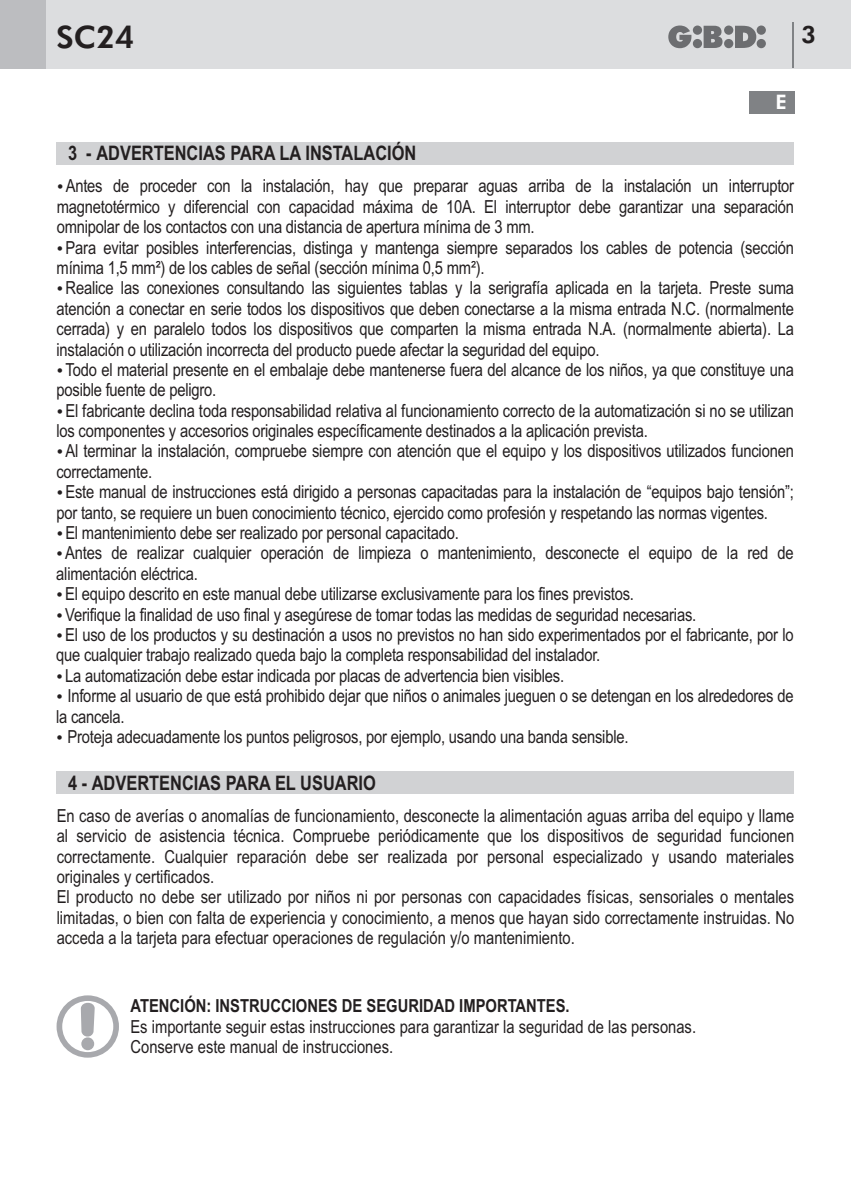
<style>
.page{position:relative;width:851px;height:1191px;background:#fff}
.page>*{position:absolute;margin:0;border:0;box-sizing:border-box;transform-origin:0 0}
.t1{font:800 31px "Futura BT";color:#231f20}
.t2{font:800 24px "Futura BT";color:#231f20}
.t3{font:700 20px "Arial Narrow";color:#231f20}
.t4{font:800 20px "Futura BT";color:#fff}
.t5{font:18px/20.4px "Arial Narrow";letter-spacing:-.01em;color:#231f20}
.t6{font:700 18px "Arial Narrow";color:#231f20}
.t7{font:15.4px "Wingdings";color:#231f20}
</style>
<div class="page">
<div style="left:0;top:0;width:850px;height:68px;background:#dcdddf"></div>
<div style="left:0;top:0;width:45px;height:68px;background:#bcbdc0"></div>
<svg style="left:668px;top:26px;width:97px;height:22px"></svg>
<hr style="left:792px;top:23px;width:2px;height:45px;background:#808285">
<div style="left:748px;top:91px;width:46px;height:22px;background:#808285"></div>
<div style="left:57px;top:142px;width:737px;height:22px;background:#d1d2d4"></div>
<div style="left:57px;top:771px;width:737px;height:23px;background:#d1d2d4"></div>
<svg style="left:80px;top:1002px;width:15px;height:48px"></svg>
<div style="left:57px;top:995px;width:62px;height:62px;border:6px solid #a8a9ad;border-radius:50%"></div>
<h1 class="t1" style="left:56px;top:24px;width:79px">SC24</h1>
<p class="t3" style="left:68px;top:146px;width:350px">3 - ADVERTENCIAS PARA LA INSTALACIÓN</p>
<h2 class="t2" style="left:801px;top:24px;width:16px">3</h2>
<p class="t4" style="left:775px;top:94px;width:13px">E</p>
<p class="t5" style="left:57px;top:177px;width:739px">•Antes de proceder con la instalación, hay que preparar aguas arriba de la instalación un interruptor magnetotérmico y diferencial con capacidad máxima de 10A. El interruptor debe garantizar una separación</p>
<p class="t7" style="left:57px;top:242px;width:47px">•</p>
<p class="t5" style="left:66px;top:218px;width:729px;text-indent:-9px">omnipolar de los contactos con una distancia de apertura mínima de 3 mm.<br>Para evitar posibles interferencias, distinga y mantenga siempre separados los cables de potencia (sección</p>
<p class="t7" style="left:57px;top:282px;width:47px">•</p>
<p class="t5" style="left:57px;top:259px;width:429px">mínima 1,5 mm²) de los cables de señal (sección mínima 0,5 mm²).</p>
<p class="t5" style="left:66px;top:279px;width:729px">Realice las conexiones consultando las siguientes tablas y la serigrafía aplicada en la tarjeta. Preste suma</p>
<p class="t5" style="left:57px;top:300px;width:738px">atención a conectar en serie todos los dispositivos que deben conectarse a la misma entrada N.C. (normalmente</p>
<p class="t5" style="left:57px;top:320px;width:738px">cerrada) y en paralelo todos los dispositivos que comparten la misma entrada N.A. (normalmente abierta). La</p>
<p class="t7" style="left:56px;top:364px;width:47px">•</p>
<p class="t5" style="left:65px;top:341px;width:729px;text-indent:-9px">instalación o utilización incorrecta del producto puede afectar la seguridad del equipo.<br>Todo el material presente en el embalaje debe mantenerse fuera del alcance de los niños, ya que constituye una</p>
<p class="t7" style="left:56px;top:405px;width:47px">•</p>
<p class="t5" style="left:65px;top:381px;width:729px;text-indent:-9px">posible fuente de peligro.<br>El fabricante declina toda responsabilidad relativa al funcionamiento correcto de la automatización si no se utilizan</p>
<p class="t7" style="left:56px;top:445px;width:47px">•</p>
<p class="t5" style="left:65px;top:422px;width:729px;text-indent:-9px">los componentes y accesorios originales específicamente destinados a la aplicación prevista.<br>Al terminar la instalación, compruebe siempre con atención que el equipo y los dispositivos utilizados funcionen</p>
<p class="t7" style="left:56px;top:486px;width:47px">•</p>
<p class="t5" style="left:65px;top:463px;width:729px;text-indent:-9px">correctamente.<br>Este manual de instrucciones está dirigido a personas capacitadas para la instalación de “equipos bajo tensión”;</p>
<p class="t7" style="left:56px;top:527px;width:47px">•</p>
<p class="t5" style="left:56px;top:504px;width:713px">por tanto, se requiere un buen conocimiento técnico, ejercido como profesión y respetando las normas vigentes.</p>
<p class="t7" style="left:56px;top:547px;width:47px">•</p>
<p class="t5" style="left:65px;top:524px;width:729px">El mantenimiento debe ser realizado por personal capacitado.<br>Antes de realizar cualquier operación de limpieza o mantenimiento, desconecte el equipo de la red de</p>
<p class="t5" style="left:56px;top:565px;width:143px">alimentación eléctrica.</p>
<p class="t7" style="left:56px;top:608px;width:47px">•</p>
<p class="t5" style="left:65px;top:585px;width:570px">El equipo descrito en este manual debe utilizarse exclusivamente para los fines previstos.</p>
<p class="t7" style="left:56px;top:588px;width:47px">•</p>
<p class="t5" style="left:65px;top:605px;width:729px">Verifique la finalidad de uso final y asegúrese de tomar todas las medidas de seguridad necesarias.<br>El uso de los productos y su destinación a usos no previstos no han sido experimentados por el fabricante, por lo</p>
<p class="t7" style="left:56px;top:629px;width:47px">•</p>
<p class="t5" style="left:56px;top:646px;width:545px">que cualquier trabajo realizado queda bajo la completa responsabilidad del instalador.</p>
<p class="t7" style="left:56px;top:690px;width:47px">•</p>
<p class="t5" style="left:65px;top:667px;width:729px">La automatización debe estar indicada por placas de advertencia bien visibles.<br>Informe al usuario de que está prohibido dejar que niños o animales jueguen o se detengan en los alrededores de</p>
<p class="t7" style="left:56px;top:670px;width:47px">•</p>
<p class="t5" style="left:67px;top:707px;width:562px;text-indent:-11px">la cancela.<br>Proteja adecuadamente los puntos peligrosos, por ejemplo, usando una banda sensible.</p>
<p class="t7" style="left:56px;top:731px;width:47px">•</p>
<p class="t3" style="left:68px;top:775px;width:309px">4 - ADVERTENCIAS PARA EL USUARIO</p>
<p class="t5" style="left:57px;top:807px;width:739px">En caso de averías o anomalías de funcionamiento, desconecte la alimentación aguas arriba del equipo y llame al servicio de asistencia técnica. Compruebe periódicamente que los dispositivos de seguridad funcionen correctamente. Cualquier reparación debe ser realizada por personal especializado y usando materiales originales y certificados.<br>El producto no debe ser utilizado por niños ni por personas con capacidades físicas, sensoriales o mentales limitadas, o bien con falta de experiencia y conocimiento, a menos que hayan sido correctamente instruidas. No acceda a la tarjeta para efectuar operaciones de regulación y/o mantenimiento.</p>
<p class="t6" style="left:130px;top:999px;width:440px">ATENCIÓN: INSTRUCCIONES DE SEGURIDAD IMPORTANTES.</p>
<p class="t5" style="left:130px;top:1017px;width:567px">Es importante seguir estas instrucciones para garantizar la seguridad de las personas.<br>Conserve este manual de instrucciones.</p>
</div>
